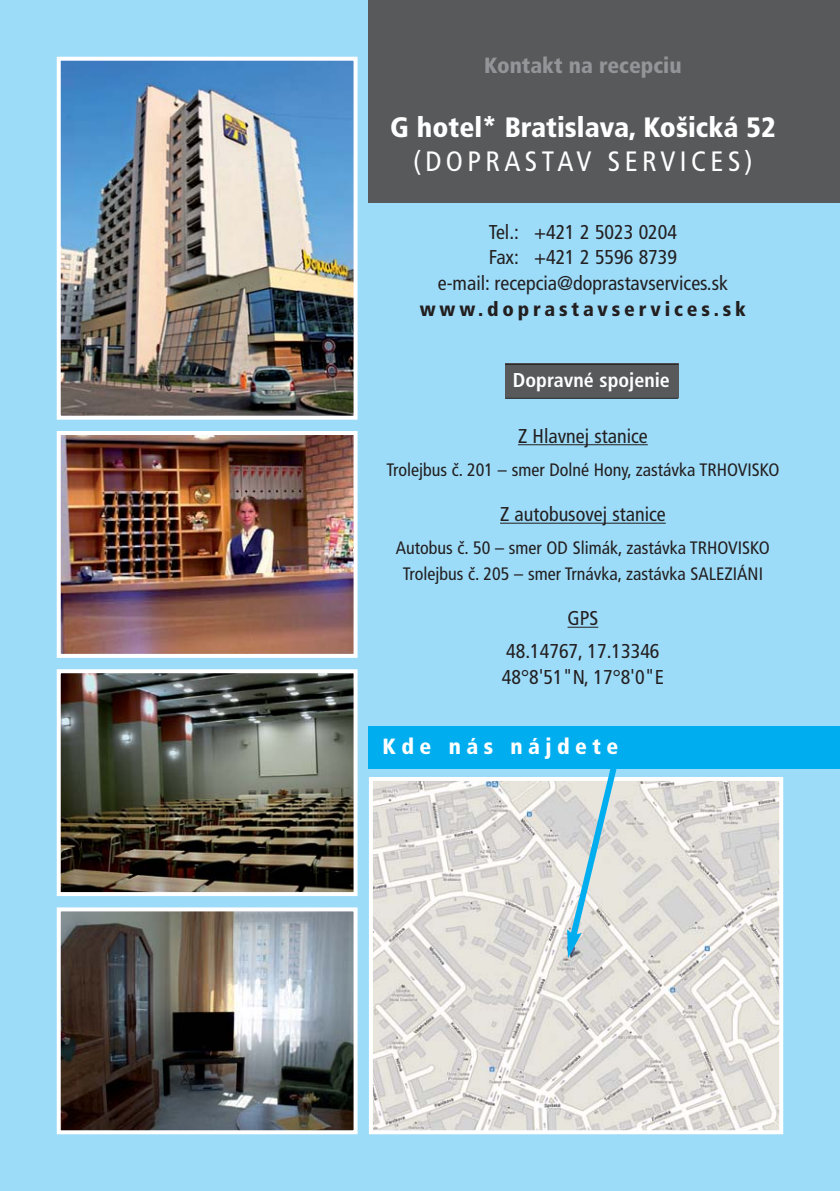
<style>
.page{position:relative;width:840px;height:1191px;background:#fff}
.page>*{position:absolute;margin:0;border:0;box-sizing:border-box;transform-origin:0 0}
.t1{font:900 condensed 28px "Frutiger CE";color:#fff}
.t2{font:condensed 28px "Frutiger CE";letter-spacing:.16em;color:#fff}
.t3{font:900 condensed 22px "Frutiger CE";color:#939598}
.t4{font:900 condensed 22px "Frutiger CE";letter-spacing:.25em;color:#fff}
.t5{font:condensed 20px/25.6px "Frutiger CE";color:#231f20;text-align:center}
.t6{font:900 condensed 20px "Frutiger CE";letter-spacing:.19em;color:#231f20}
.t7{font:700 condensed 20px "Frutiger CE";color:#fff}
.t8{font:condensed 18px/25.6px "Frutiger CE";color:#231f20;text-align:center}
</style>
<div class="page">
<div style="left:0;top:0;width:839px;height:1191px;background:#9ddcf9"></div>
<div style="left:369px;top:0;width:470px;height:202px;background:#58595b"></div>
<div style="left:505px;top:364px;width:172px;height:34px;background:#58595b"></div>
<div style="left:369px;top:726px;width:470px;height:42px;background:#00aeef"></div>
<hr style="left:517px;top:444px;width:130px;height:1px;background:#231f20">
<hr style="left:499px;top:522px;width:166px;height:1px;background:#231f20">
<hr style="left:567px;top:626px;width:31px;height:1px;background:#231f20">
<img style="left:62px;top:436px;width:290px;height:217px">
<div style="left:57px;top:431px;width:300px;height:227px;border:4px solid #fff"></div>
<img style="left:62px;top:674px;width:290px;height:217px">
<div style="left:57px;top:669px;width:300px;height:227px;border:4px solid #fff"></div>
<img style="left:62px;top:912px;width:290px;height:217px">
<div style="left:57px;top:907px;width:300px;height:227px;border:4px solid #fff"></div>
<img style="left:374px;top:782px;width:403px;height:347px">
<div style="left:369px;top:777px;width:413px;height:357px;border:4px solid #fff"></div>
<svg style="left:565px;top:768px;width:57px;height:190px;background:#c4d8dd"></svg>
<img style="left:62px;top:62px;width:290px;height:353px">
<div style="left:57px;top:57px;width:300px;height:363px;border:4px solid #fff"></div>
<hr style="left:505px;top:364px;width:172px;height:1px;background:#231f20">
<hr style="left:505px;top:398px;width:172px;height:1px;background:#231f20">
<p class="t3" style="left:484px;top:53px;width:199px">Kontakt na recepciu</p>
<h1 class="t1" style="left:390px;top:111px;width:386px">G hotel* Bratislava, Kosˇická 52</h1>
<h1 class="t2" style="left:413px;top:145px;width:341px">(DOPRASTAV SERVICES)</h1>
<p class="t5" style="left:437px;top:219px;width:291px">Tel.: +421 2 5023 0204<br>Fax: +421 2 5596 8739<br>e-mail: recepcia@doprastavservices.sk</p>
<p class="t6" style="left:419px;top:297px;width:327px">www.doprastavservices.sk</p>
<p class="t7" style="left:512px;top:368px;width:158px">Dopravné spojenie</p>
<p class="t5" style="left:517px;top:423px;width:131px">Z Hlavnej stanice</p>
<p class="t8" style="left:386px;top:457px;width:394px">Trolejbus č. 201 – smer Dolné Hony, zastávka TRHOVISKO</p>
<p class="t5" style="left:499px;top:501px;width:167px">Z autobusovej stanice</p>
<p class="t8" style="left:395px;top:535px;width:375px">Autobus č. 50 – smer OD Slimák, zastávka TRHOVISKO<br>Trolejbus č. 205 – smer Trnávka, zastávka SALEZIÁNI</p>
<p class="t5" style="left:506px;top:601px;width:155px;line-height:33.2px">GPS<br>48.14767, 17.13346</p>
<p class="t5" style="left:501px;top:664px;width:163px">48°8'51"N, 17°8'0"E</p>
<p class="t4" style="left:382px;top:733px;width:237px">Kde nás nájdete</p>
</div>
